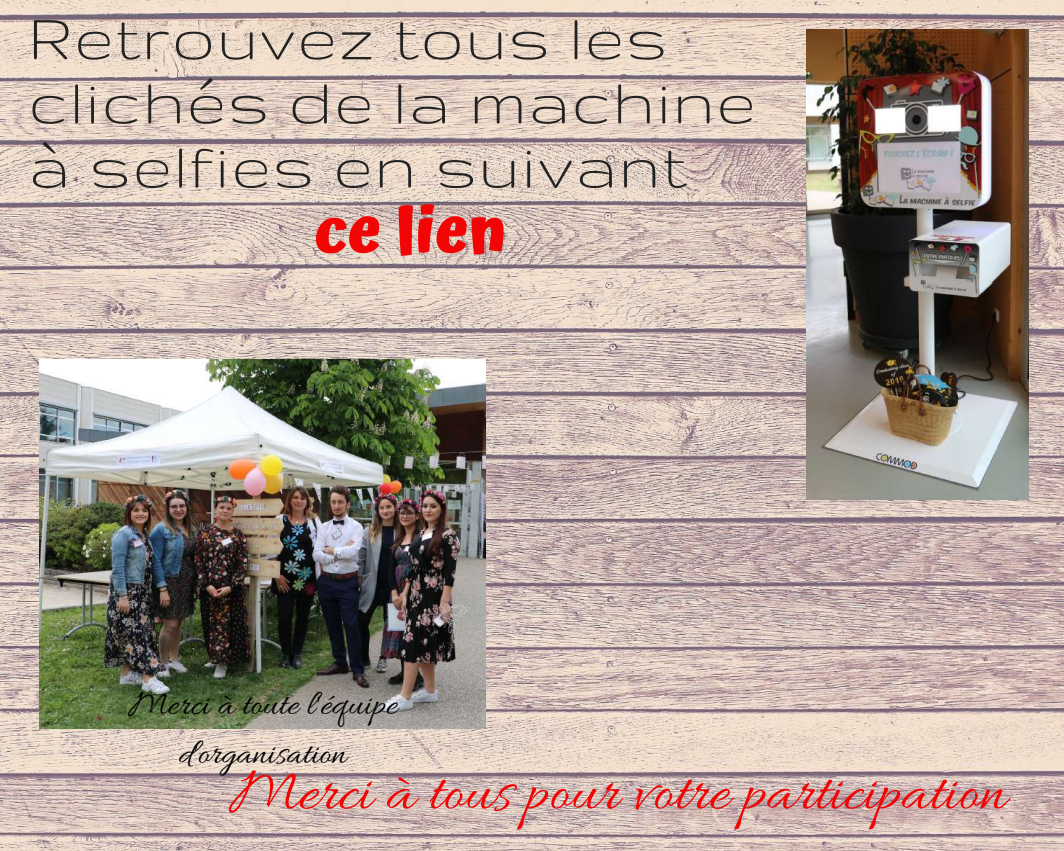
<style>
.page{position:relative;width:1064px;height:851px;background:#fff}
.page>*{position:absolute;margin:0;border:0;box-sizing:border-box;transform-origin:0 0}
.t1{font:72px/64.2px "Gruppo";letter-spacing:.02em;color:#222}
.t2{font:63px "Allura";color:#f10505}
.t3{font:700 63px "Atma";color:#f10505}
.t4{font:36px/49.5px "Allura";color:#000;text-align:center}
</style>
<div class="page">
<img style="left:0;top:0;width:1063px;height:850px">
<img style="left:40px;top:359px;width:445px;height:369px">
<img style="left:806px;top:30px;width:222px;height:469px">
<p class="t1" style="left:28px;top:4px;width:728px">Retrouvez tous les clichés de la machine à selfies en suivant</p>
<p class="t3" style="left:314px;top:193px;width:194px">ce lien</p>
<p class="t4" style="left:128px;top:681px;width:270px">Merci à toute l'équipe d'organisation</p>
<p class="t2" style="left:229px;top:756px;width:778px">Merci à tous pour votre participation</p>
</div>
